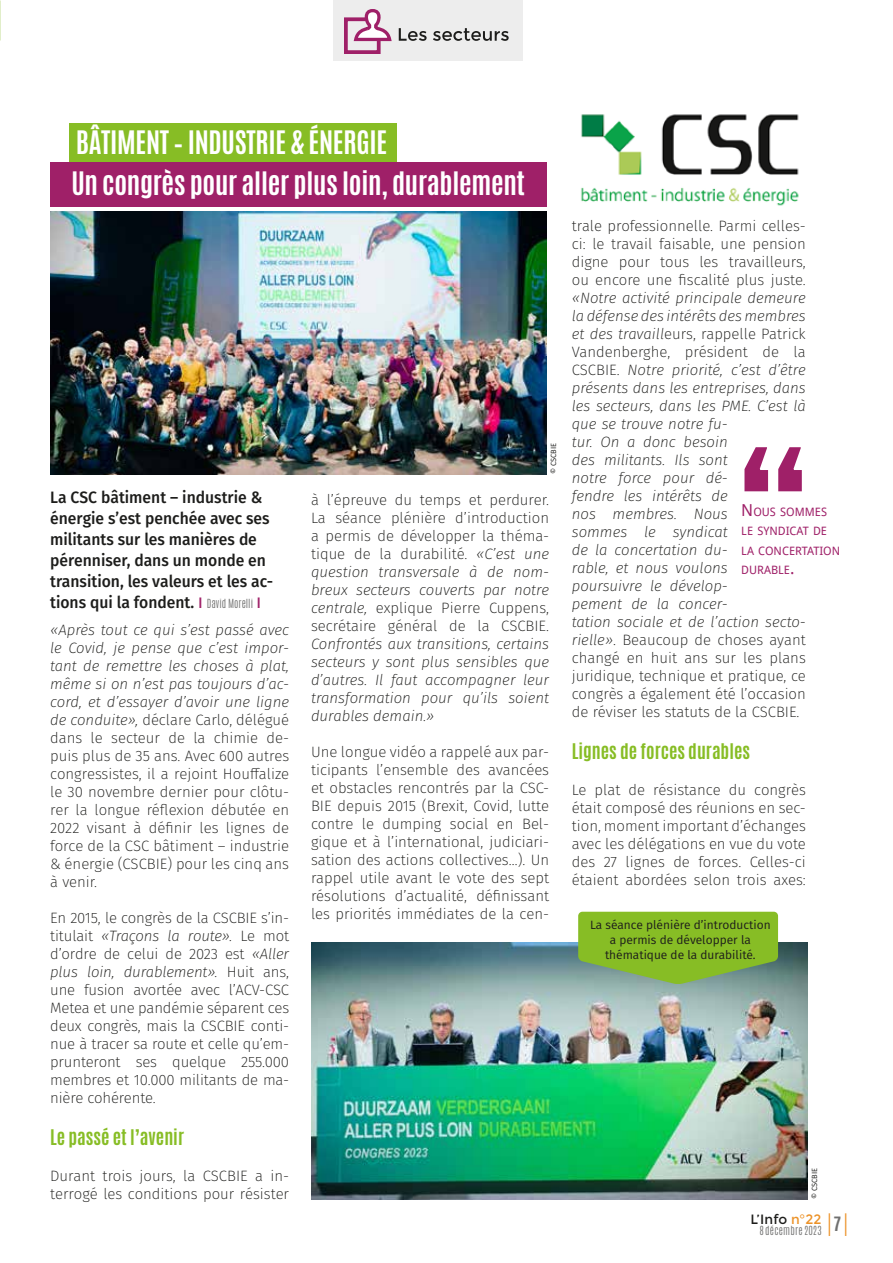
<style>
.page{position:relative;width:893px;height:1263px;background:#fff}
.page>*{position:absolute;margin:0;border:0;box-sizing:border-box;transform-origin:0 0}
.t1{font:700 27px/40.5px "Antonio";letter-spacing:-.01em;color:#fff}
.t2{font:300 25.95px "Antonio";color:#ec9228;scale:.64 1}
.t3{font:700 18px "Antonio";color:#87bd25}
.t4{font:500 16.5px/21px "Fira Sans";color:#1d1d1b;scale:.95 1}
.t5{font:200 15px/18px "Fira Sans";color:#1d1d1b;text-align:justify}
.t6{font:italic 200 15px/18px "Fira Sans";color:#1d1d1b;text-align:justify}
.t7{font:13.5px "Montserrat";letter-spacing:.005em;color:#1d1d1b}
.t8{font:12px/15px "Fira Sans";color:#1d1d1b;text-align:center}
.t9{font:11.55px/19.5px "Droid Sans";color:#9f2068}
.t10{font:300 10.5px "Antonio";letter-spacing:.03em;color:#70706f}
.t11{font:7.5px "Fira Sans";color:#1d1d1b}
.s1{font-family:"Montserrat";font-weight:400;font-size:15px;color:#9f2068}
.s2{font-family:"Antonio";font-weight:300;font-size:10.5px;color:#70706f}
.s3{font-style:italic}
.s4{font-style:normal}
.s5{font-size:16.5px}
.s6{color:#ec9228}
</style>
<div class="page">
<div style="left:333px;top:0;width:190px;height:60px;background:#ededed"></div>
<svg style="left:344px;top:9px;width:165px;height:45px"></svg>
<div style="left:69px;top:124px;width:327px;height:38px;background:#87bd25"></div>
<div style="left:50px;top:162px;width:496px;height:45px;background:#9f2068"></div>
<img style="left:50px;top:212px;width:496px;height:262px">
<svg style="left:744px;top:447px;width:58px;height:44px"></svg>
<img style="left:311px;top:942px;width:496px;height:257px">
<svg style="left:578px;top:912px;width:200px;height:72px;background:#84b737"></svg>
<img style="left:581px;top:114px;width:218px;height:92px">
<h1 class="t1" style="left:71px;top:123px;width:455px">BÂTIMENT – INDUSTRIE &amp; ÉNERGIE<br>Un congrès pour aller plus loin, durablement</h1>
<p class="t11" style="left:548px;top:474px;width:33px;rotate:-90deg">© CSCBIE</p>
<p class="t4" style="left:50px;top:487px;width:236px">La CSC bâtiment – industrie &amp; énergie s’est penchée avec ses militants sur les manières de pérenniser, dans un monde en transition, les valeurs et les ac&shy;tions qui la fondent. <span class="s1">I</span> <span class="s2">David Morelli</span> <span class="s1">I</span></p>
<p class="t5" style="left:50px;top:621px;width:240px"><span class="s3">«Après tout ce qui s’est passé avec le Covid, je pense que c’est impor&shy;tant de remettre les choses à plat, même si on n’est pas toujours d’ac&shy;cord, et d’essayer d’avoir une ligne de conduite»,</span> déclare Carlo, délégué dans le secteur de la chimie de&shy;puis plus de 35 ans. Avec 600 autres congressistes, il a rejoint Houffalize le 30 novembre dernier pour clôtu&shy;rer la longue réflexion débutée en 2022 visant à définir les lignes de force de la CSC bâtiment – industrie &amp; énergie (CSCBIE) pour les cinq ans à venir.</p>
<p class="t5" style="left:50px;top:909px;width:240px">En 2015, le congrès de la CSCBIE s’in&shy;titulait <span class="s3">«Traçons la route».</span> Le mot d’ordre de celui de 2023 est <span class="s3">«Aller plus loin, durablement».</span> Huit ans, une fusion avortée avec l’ACV-CSC Metea et une pandémie séparent ces deux congrès, mais la CSCBIE conti&shy;nue à tracer sa route et celle qu’em&shy;prunteront ses quelque 255.000 membres et 10.000 militants de ma&shy;nière cohérente.</p>
<p class="t3" style="left:50px;top:1124px;width:135px">Le passé et l’avenir</p>
<p class="t5" style="left:50px;top:1167px;width:240px">Durant trois jours, la CSCBIE a in&shy;terrogé les conditions pour résister</p>
<p class="t5" style="left:311px;top:491px;width:240px">à l’épreuve du temps et perdurer.<br>La séance plénière d’introduction a permis de développer la théma&shy;tique de la durabilité. <span class="s3">«C’est une question transversale à de nom&shy;breux secteurs couverts par notre centrale,</span> explique Pierre Cuppens, secrétaire général de la CSCBIE.</p>
<p class="t6" style="left:311px;top:635px;width:240px">Confrontés aux transitions, certains secteurs y sont plus sensibles que d’autres. Il faut accompagner leur transformation pour qu’ils soient durables demain.»</p>
<p class="t5" style="left:311px;top:743px;width:240px">Une longue vidéo a rappelé aux par&shy;ticipants l’ensemble des avancées et obstacles rencontrés par la CSC-BIE depuis 2015 (Brexit, Covid, lutte contre le dumping social en Bel&shy;gique et à l’international, judiciari&shy;sation des actions collectives…). Un rappel utile avant le vote des sept résolutions d’actualité, définissant les priorités immédiates de la cen-</p>
<p class="t5" style="left:572px;top:217px;width:236px">trale professionnelle. Parmi celles&shy;ci: le travail faisable, une pension digne pour tous les travailleurs, ou encore une fiscalité plus juste.</p>
<p class="t6" style="left:572px;top:289px;width:236px;text-align:left">«Notre activité principale demeure la défense des intérêts des membres et des travaill<span class="s4">eurs, rappelle Patrick<br>Vandenberghe, président de la<br>CSCBIE.</span> Notre priorité, c’est d’être présents dans les entreprises, dans les secteurs, dans les PME. C’est là que se trouve notre fu-<br>tur. On a donc besoin<br>des militants. Ils sont<br>notre force pour dé-<br>fendre les intérêts de<br>nos membres. Nous<br>sommes le syndicat<br>de la concertation du-<br>rable, et nous voulons<br>poursuivre le dévelop-<br>pement de la concer-<br>tation sociale et de l’action secto&shy;rielle»<span class="s4">. Beaucoup de choses ayant changé en huit ans sur les plans juridique, technique et pratique, ce congrès a également été l’occasion de réviser les statuts de la CSCBIE.</span></p>
<p class="t3" style="left:572px;top:738px;width:180px">Lignes de forces durables</p>
<p class="t5" style="left:572px;top:781px;width:236px">Le plat de résistance du congrès était composé des réunions en sec&shy;tion, moment important d’échanges avec les délégations en vue du vote des 27 lignes de forces. Celles-ci étaient abordées selon trois axes:</p>
<p class="t9" style="left:741px;top:502px;width:100px"><span class="s5">N</span> OUS SOMMES<br>LE SYNDICAT DE<br>LA CONCERTATION<br>DU RABLE<span class="s5">.</span></p>
<p class="t8" style="left:590px;top:917px;width:182px">La séance plénière d’introduction a permis de développer la thématique de la durabilité.</p>
<p class="t11" style="left:809px;top:1199px;width:33px;rotate:-90deg">© CSCBIE</p>
<p class="t7" style="left:750px;top:1211px;width:72px">L’Info <span class="s6">n°22</span></p>
<h2 class="t2" style="left:827px;top:1206px;width:33px">I<sup>7</sup>I</h2>
<p class="t10" style="left:760px;top:1223px;width:63px">8 décembre 2023</p>
</div>
